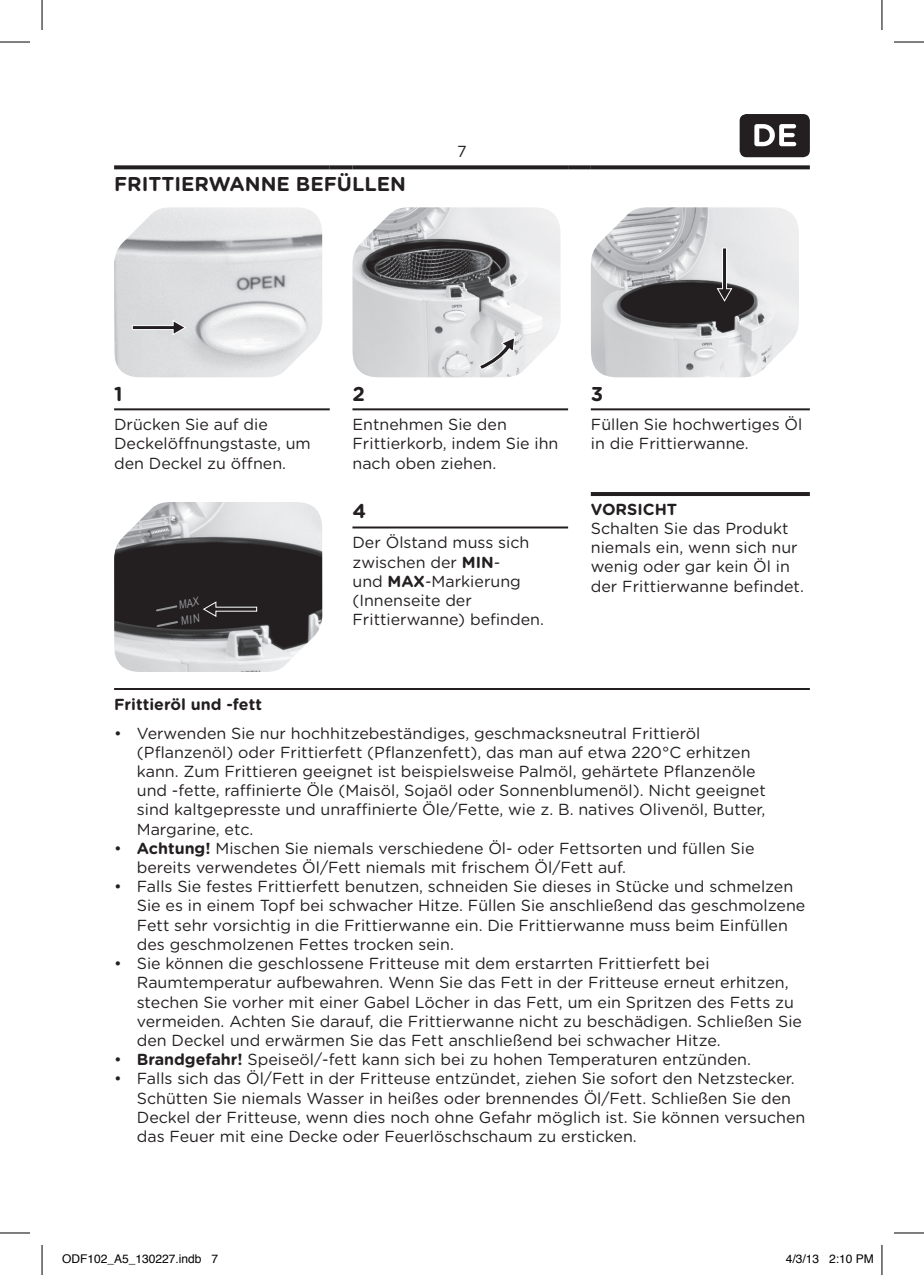
<style>
.page{position:relative;width:924px;height:1275px;background:#fff}
.page>*{position:absolute;margin:0;border:0;box-sizing:border-box;transform-origin:0 0}
.t1{font:700 20px "Gotham Rounded";color:#231f20}
.t2{font:16px/19.2px "Gotham Rounded";color:#231f20}
.t3{font:700 16px "Gotham Rounded";color:#231f20}
.t4{font:12px "Helvetica";color:#000}
.t5{font:italic 11.4px/16.2px "Arial";color:#939598;scale:.82 1}
.s1{font-weight:700}
</style>
<div class="page">
<div style="left:739px;top:114px;width:70px;height:43px;background:#231f20;border-radius:7px"></div>
<svg style="left:754px;top:124px;width:41px;height:22px"></svg>
<svg style="left:114px;top:165px;width:215px;height:4px"></svg>
<svg style="left:329px;top:165px;width:23px;height:4px"></svg>
<svg style="left:352px;top:165px;width:216px;height:4px"></svg>
<svg style="left:568px;top:165px;width:22px;height:4px"></svg>
<svg style="left:590px;top:165px;width:219px;height:4px"></svg>
<hr style="left:114px;top:408px;width:215px;height:2px;background:#231f20">
<hr style="left:352px;top:408px;width:216px;height:2px;background:#231f20">
<hr style="left:590px;top:408px;width:219px;height:2px;background:#231f20">
<hr style="left:352px;top:526px;width:216px;height:2px;background:#231f20">
<hr style="left:590px;top:492px;width:219px;height:4px;background:#231f20">
<img style="left:114px;top:207px;width:208px;height:170px">
<svg style="left:131px;top:319px;width:55px;height:17px"></svg>
<img style="left:352px;top:207px;width:208px;height:170px">
<svg style="left:478px;top:336px;width:37px;height:35px"></svg>
<img style="left:591px;top:207px;width:207px;height:170px">
<svg style="left:715px;top:247px;width:18px;height:55px"></svg>
<img style="left:114px;top:502px;width:208px;height:170px">
<svg style="left:202px;top:600px;width:55px;height:18px"></svg>
<svg style="left:154px;top:604px;width:25px;height:9px"></svg>
<svg style="left:155px;top:619px;width:24px;height:9px"></svg>
<hr style="left:114px;top:688px;width:695px;height:2px;background:#231f20">
<hr style="left:0;top:42px;width:30px;height:1px;background:#000">
<hr style="left:893px;top:42px;width:30px;height:1px;background:#000">
<hr style="left:0;top:1232px;width:30px;height:1px;background:#000">
<hr style="left:893px;top:1232px;width:30px;height:1px;background:#000">
<hr style="left:42px;top:0;width:1px;height:30px;background:#000">
<hr style="left:42px;top:1245px;width:1px;height:30px;background:#000">
<hr style="left:881px;top:0;width:1px;height:30px;background:#000">
<hr style="left:881px;top:1245px;width:1px;height:30px;background:#000">
<p class="t1" style="left:114px;top:170px;width:293px">FRITTIERWANNE BEFÜLLEN</p>
<p class="t2" style="left:457px;top:141px;width:11px">7</p>
<p class="t1" style="left:114px;top:379px;width:10px">1</p>
<p class="t1" style="left:352px;top:379px;width:14px">2</p>
<p class="t1" style="left:590px;top:379px;width:14px">3</p>
<p class="t2" style="left:114px;top:414px;width:198px">Drücken Sie auf die<br>Deckelöffnungstaste, um den Deckel zu öffnen.</p>
<p class="t2" style="left:352px;top:414px;width:207px">Entnehmen Sie den<br>Frittierkorb, indem Sie ihn nach oben ziehen.</p>
<p class="t2" style="left:590px;top:414px;width:213px">Füllen Sie hochwertiges Öl in die Frittierwanne.</p>
<p class="t5" style="left:175px;top:598px;width:28px;rotate:-12deg">MAX<br>MIN</p>
<p class="t1" style="left:352px;top:496px;width:15px">4</p>
<p class="t3" style="left:590px;top:497px;width:88px">VORSICHT</p>
<p class="t2" style="left:590px;top:518px;width:214px">Schalten Sie das Produkt niemals ein, wenn sich nur wenig oder gar kein Öl in der Frittierwanne befindet.</p>
<p class="t2" style="left:352px;top:532px;width:193px">Der Ölstand muss sich zwischen der <span class="s1">MIN</span>-<br>und <span class="s1">MAX</span>-Markierung (Innenseite der<br>Frittierwanne) befinden.</p>
<p class="t3" style="left:114px;top:692px;width:149px">Frittieröl und -fett</p>
<p class="t2" style="left:137px;top:722px;width:630px;text-indent:-23px">• Verwenden Sie nur hochhitzebeständiges, geschmacksneutral Frittieröl (Pflanzenöl) oder Frittierfett (Pflanzenfett), das man auf etwa 220°C erhitzen kann. Zum Frittieren geeignet ist beispielsweise Palmöl, gehärtete Pflanzenöle und -fette, raffinierte Öle (Maisöl, Sojaöl oder Sonnenblumenöl). Nicht geeignet sind kaltgepresste und unraffinierte Öle/Fette, wie z. B. natives Olivenöl, Butter, Margarine, etc.</p>
<p class="t2" style="left:137px;top:838px;width:619px;text-indent:-23px">• <span class="s1">Achtung!</span> Mischen Sie niemals verschiedene Öl- oder Fettsorten und füllen Sie bereits verwendetes Öl/Fett niemals mit frischem Öl/Fett auf.</p>
<p class="t2" style="left:137px;top:876px;width:669px;text-indent:-23px">• Falls Sie festes Frittierfett benutzen, schneiden Sie dieses in Stücke und schmelzen Sie es in einem Topf bei schwacher Hitze. Füllen Sie anschließend das geschmolzene Fett sehr vorsichtig in die Frittierwanne ein. Die Frittierwanne muss beim Einfüllen des geschmolzenen Fettes trocken sein.</p>
<p class="t2" style="left:137px;top:953px;width:666px;text-indent:-23px">• Sie können die geschlossene Fritteuse mit dem erstarrten Frittierfett bei Raumtemperatur aufbewahren. Wenn Sie das Fett in der Fritteuse erneut erhitzen, stechen Sie vorher mit einer Gabel Löcher in das Fett, um ein Spritzen des Fetts zu vermeiden. Achten Sie darauf, die Frittierwanne nicht zu beschädigen. Schließen Sie den Deckel und erwärmen Sie das Fett anschließend bei schwacher Hitze.</p>
<p class="t2" style="left:114px;top:1049px;width:638px">• <span class="s1">Brandgefahr!</span> Speiseöl/-fett kann sich bei zu hohen Temperaturen entzünden.</p>
<p class="t2" style="left:137px;top:1068px;width:669px;text-indent:-23px">• Falls sich das Öl/Fett in der Fritteuse entzündet, ziehen Sie sofort den Netzstecker.<br>Schütten Sie niemals Wasser in heißes oder brennendes Öl/Fett. Schließen Sie den Deckel der Fritteuse, wenn dies noch ohne Gefahr möglich ist. Sie können versuchen das Feuer mit eine Decke oder Feuerlöschschaum zu ersticken.</p>
<p class="t4" style="left:62px;top:1249px;width:158px">ODF102_A5_130227.indb 7</p>
<p class="t4" style="left:785px;top:1249px;width:90px">4/3/13 2:10 PM</p>
</div>
